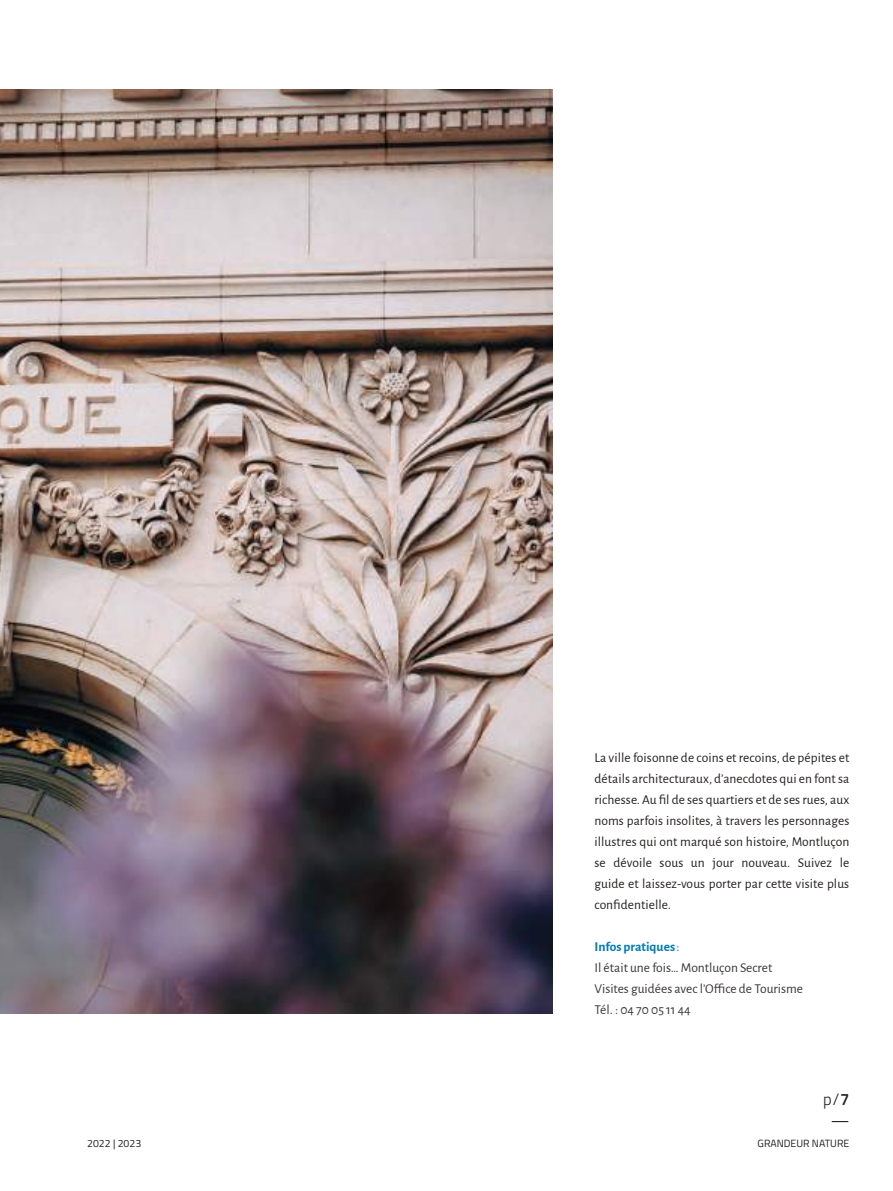
<style>
.page{position:relative;width:893px;height:1191px;background:#fff}
.page>*{position:absolute;margin:0;border:0;box-sizing:border-box;transform-origin:0 0}
.t1{font:300 16.5px/21px "Titillium Web";color:#241f1f;text-align:center}
.t2{font:13.5px/21px "Alegreya Sans";letter-spacing:.005em;color:#241f1f;text-align:justify}
.t3{font:13.5px/21px "Alegreya Sans";color:#393535}
.t4{font:10.5px "Titillium Web";color:#241f1f}
.s1{font-weight:700;color:#007bb4}
.s2{color:#007bb4}
.s3{font-weight:600}
.s4{font-weight:400}
</style>
<div class="page">
<img style="left:0;top:89px;width:553px;height:924px">
<p class="t4" style="left:87px;top:1135px;width:56px">2022 | 2023</p>
<p class="t2" style="left:594px;top:746px;width:256px">La ville foisonne de coins et recoins, de pépites et détails architecturaux, d’anecdotes qui en font sa richesse. Au fil de ses quartiers et de ses rues, aux noms parfois insolites, à travers les personnages illustres qui ont marqué son histoire, Montluçon se dévoile sous un jour nouveau. Suivez le guide et laissez-vous porter par cette visite plus confidentielle.</p>
<p class="t3" style="left:594px;top:935px;width:210px"><span class="s1">Infos pratiques</span> <span class="s2">:<br></span>Il était une fois… Montluçon Secret<br>Visites guidées avec l’Office de Tourisme<br>Tél. : 04 70 05 11 44</p>
<p class="t1" style="left:823px;top:1087px;width:28px">p/<span class="s3">7 </span><span class="s4">—</span></p>
<p class="t4" style="left:757px;top:1135px;width:93px">GRANDEUR NATURE</p>
</div>
